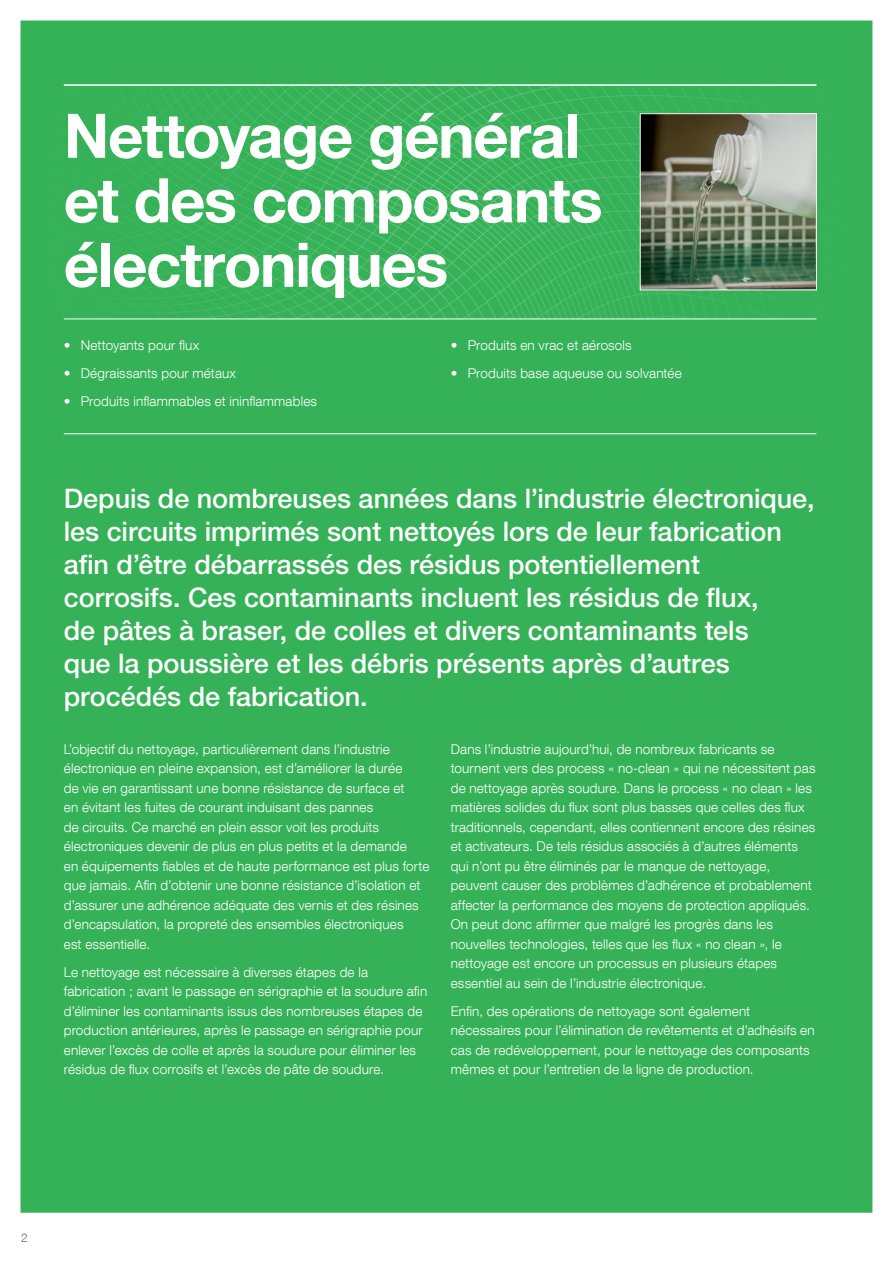
<style>
.page{position:relative;width:893px;height:1263px;background:#fff}
.page>*{position:absolute;margin:0;border:0;box-sizing:border-box;transform-origin:0 0}
.t1{font:700 61.5px/64.5px "Helvetica Neue LT Pro";letter-spacing:-.02em;color:#fff}
.t2{font:500 27px/33px "Helvetica Neue LT Pro";color:#fff}
.t3{font:300 13.5px/19.5px "Helvetica Neue LT Com";letter-spacing:.01em;color:#fff}
.t4{font:300 12px "Helvetica Neue LT Com";color:#67676a}
</style>
<div class="page">
<div style="left:21px;top:21px;width:851px;height:1192px;background:#35b257"></div>
<hr style="left:64px;top:433px;width:752px;height:1px;background:#fff">
<hr style="left:64px;top:319px;width:752px;height:1px;background:#fff">
<svg style="left:21px;top:84px;width:851px;height:235px"></svg>
<img style="left:642px;top:115px;width:173px;height:173px">
<div style="left:640px;top:113px;width:177px;height:177px;border:1px solid #fff"></div>
<p class="t1" style="left:64px;top:102px;width:540px">Nettoyage général et des composants électroniques</p>
<p class="t3" style="left:64px;top:335px;width:137px">• Nettoyants pour flux</p>
<p class="t3" style="left:64px;top:363px;width:174px">• Dégraissants pour métaux</p>
<p class="t3" style="left:64px;top:391px;width:255px">• Produits inflammables et ininflammables</p>
<p class="t3" style="left:451px;top:335px;width:182px">• Produits en vrac et aérosols</p>
<p class="t3" style="left:451px;top:363px;width:232px">• Produits base aqueuse ou solvantée</p>
<p class="t2" style="left:64px;top:482px;width:752px">Depuis de nombreuses années dans l’industrie électronique, les circuits imprimés sont nettoyés lors de leur fabrication afin d’être débarrassés des résidus potentiellement corrosifs. Ces contaminants incluent les résidus de flux,<br>de pâtes à braser, de colles et divers contaminants tels<br>que la poussière et les débris présents après d’autres procédés de fabrication.</p>
<p class="t3" style="left:64px;top:739px;width:367px">L’objectif du nettoyage, particulièrement dans l’industrie électronique en pleine expansion, est d’améliorer la durée<br>de vie en garantissant une bonne résistance de surface et<br>en évitant les fuites de courant induisant des pannes<br>de circuits. Ce marché en plein essor voit les produits électroniques devenir de plus en plus petits et la demande<br>en équipements fiables et de haute performance est plus forte que jamais. Afin d’obtenir une bonne résistance d’isolation et d’assurer une adhérence adéquate des vernis et des résines d’encapsulation, la propreté des ensembles électroniques<br>est essentielle.</p>
<p class="t3" style="left:64px;top:962px;width:365px">Le nettoyage est nécessaire à diverses étapes de la fabrication ; avant le passage en sérigraphie et la soudure afin d’éliminer les contaminants issus des nombreuses étapes de production antérieures, après le passage en sérigraphie pour enlever l’excès de colle et après la soudure pour éliminer les résidus de flux corrosifs et l’excès de pâte de soudure.</p>
<p class="t3" style="left:451px;top:739px;width:366px">Dans l’industrie aujourd’hui, de nombreux fabricants se tournent vers des process « no-clean » qui ne nécessitent pas de nettoyage après soudure. Dans le process « no clean » les matières solides du flux sont plus basses que celles des flux traditionnels, cependant, elles contiennent encore des résines et activateurs. De tels résidus associés à d’autres éléments qui n’ont pu être éliminés par le manque de nettoyage, peuvent causer des problèmes d’adhérence et probablement affecter la performance des moyens de protection appliqués.<br>On peut donc affirmer que malgré les progrès dans les nouvelles technologies, telles que les flux « no clean », le nettoyage est encore un processus en plusieurs étapes essentiel au sein de l’industrie électronique.</p>
<p class="t3" style="left:451px;top:1001px;width:365px">Enfin, des opérations de nettoyage sont également nécessaires pour l’élimination de revêtements et d’adhésifs en cas de redéveloppement, pour le nettoyage des composants mêmes et pour l’entretien de la ligne de production.</p>
<p class="t4" style="left:21px;top:1230px;width:8px">2</p>
</div>
